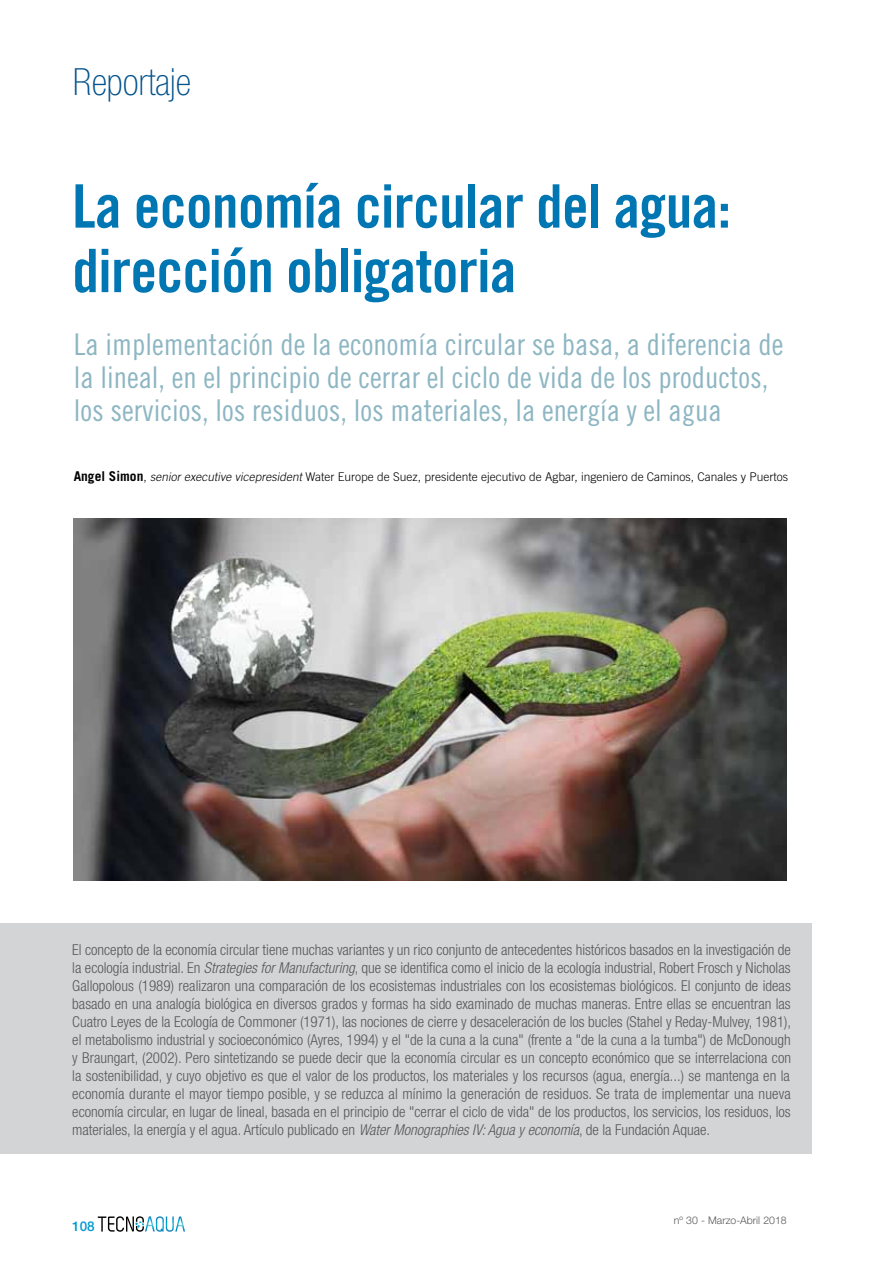
<style>
.page{position:relative;width:893px;height:1263px;background:#fff}
.page>*{position:absolute;margin:0;border:0;box-sizing:border-box;transform-origin:0 0}
.t1{font:60px/64.5px "Trade Gothic Bold Cond Twenty";letter-spacing:-.01em;color:#0077b3}
.t2{font:100 condensed 37.5px "Helvetica Neue LT Std";color:#00528c}
.t3{font:30px/33px "Trade Gothic Cond Eighteen";color:#8db6c3}
.t4{font:300 condensed 15px/18px "Helvetica Neue LT Std";color:#58585a;text-align:justify}
.t5{font:500 13.5px "Helvetica Neue LT Std";color:#0098d4}
.t6{font:300 12px "Trade Gothic";color:#000}
.t7{font:300 10.5px "Helvetica Neue LT Std";color:#58585a}
.s1{font-weight:700;font-size:13.5px}
.s2{font-style:italic}
</style>
<div class="page">
<svg style="left:98px;top:1216px;width:87px;height:16px"></svg>
<img style="left:74px;top:519px;width:712px;height:361px">
<div style="left:0;top:922px;width:812px;height:231px;background:#d3d4d5"></div>
<h2 class="t2" style="left:73px;top:61px;width:120px">Reportaje</h2>
<h1 class="t1" style="left:72px;top:174px;width:660px">La economía circular del agua: dirección obligatoria</h1>
<h3 class="t3" style="left:74px;top:327px;width:711px">La implementación de la economía circular se basa, a diferencia de la lineal, en el principio de cerrar el ciclo de vida de los productos, los servicios, los residuos, los materiales, la energía y el agua</h3>
<p class="t6" style="left:74px;top:469px;width:716px"><span class="s1">Angel Simon</span>, <span class="s2">senior executive vicepresident</span> Water Europe de Suez, presidente ejecutivo de Agbar, ingeniero de Caminos, Canales y Puertos</p>
<p class="t4" style="left:72px;top:941px;width:720px">El concepto de la economía circular tiene muchas variantes y un rico conjunto de antecedentes históricos basados en la investigación de la ecología industrial. En <span class="s2">Strategies for Manufacturing</span>, que se identifica como el inicio de la ecología industrial, Robert Frosch y Nicholas Gallopolous (1989) realizaron una comparación de los ecosistemas industriales con los ecosistemas biológicos. El conjunto de ideas basado en una analogía biológica en diversos grados y formas ha sido examinado de muchas maneras. Entre ellas se encuentran las Cuatro Leyes de la Ecología de Commoner (1971), las nociones de cierre y desaceleración de los bucles (Stahel y Reday-Mulvey, 1981), el metabolismo industrial y socioeconómico (Ayres, 1994) y el "de la cuna a la cuna" (frente a "de la cuna a la tumba") de McDonough y Braungart, (2002). Pero sintetizando se puede decir que la economía circular es un concepto económico que se interrelaciona con la sostenibilidad, y cuyo objetivo es que el valor de los productos, los materiales y los recursos (agua, energía...) se mantenga en la economía durante el mayor tiempo posible, y se reduzca al mínimo la generación de residuos. Se trata de implementar una nueva economía circular, en lugar de lineal, basada en el principio de "cerrar el ciclo de vida" de los productos, los servicios, los residuos, los materiales, la energía y el agua. Artículo publicado en <span class="s2">Water Monographies IV: Agua y economía</span>, de la Fundación Aquae.</p>
<p class="t5" style="left:72px;top:1218px;width:24px">108</p>
<p class="t7" style="left:674px;top:1213px;width:114px">nº 30 - Marzo-Abril 2018</p>
</div>
